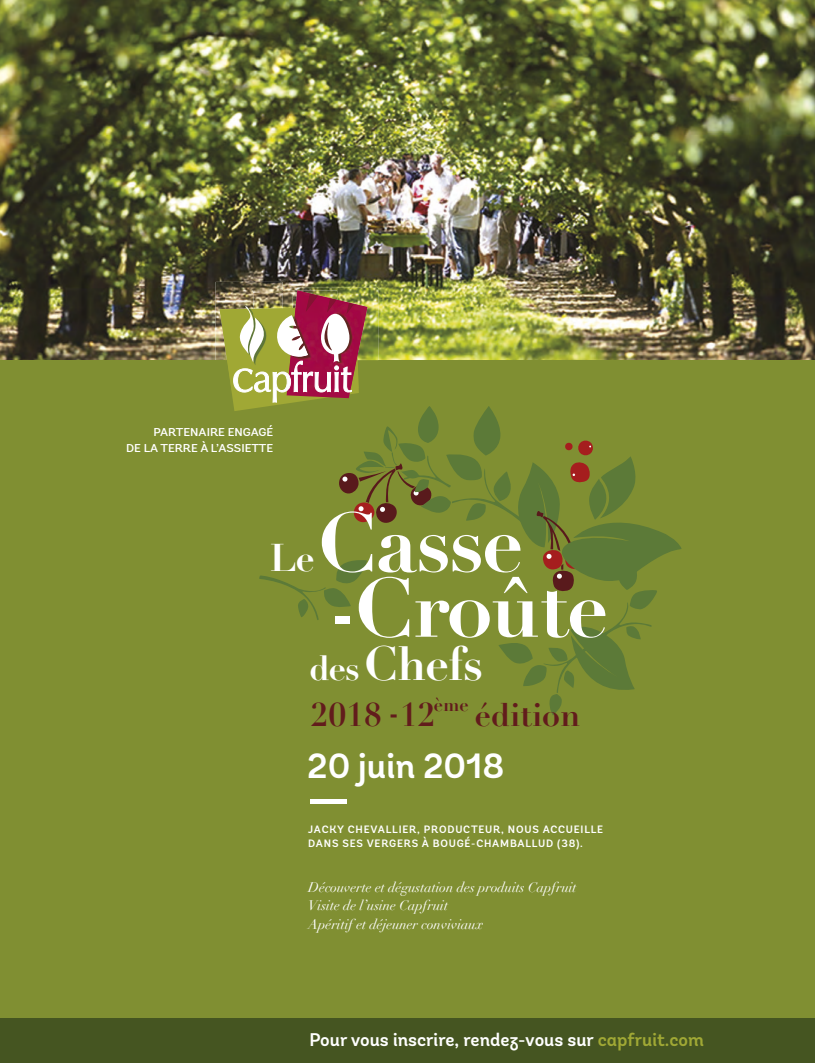
<style>
.page{position:relative;width:815px;height:1063px;background:#fff}
.page>*{position:absolute;margin:0;border:0;box-sizing:border-box;transform-origin:0 0}
.t1{font:700 82.38px/65.2px "Didot";letter-spacing:-.025em;color:#fff}
.t2{font:700 47px "Didot";letter-spacing:-.025em;color:#fff}
.t3{font:600 35px "Andes";color:#fff}
.t4{font:700 32.12px "Didot";color:#621c1c}
.t5{font:600 18.25px "Andes";color:#fff}
.t6{font:italic 13.62px/18.2px "Didot";color:#fff}
.t7{font:500 11.38px/16.1px "Andes";color:#fff;text-align:right;scale:1.07 1}
.t8{font:600 10.62px/14.1px "Andes";letter-spacing:.075em;color:#fff}
.s1{font-size:37.75px}
.s2{font-size:75.5px}
.s3{font-size:34.38px}
.s4{color:#a0a835}
</style>
<div class="page">
<img style="left:0;top:0;width:815px;height:360px">
<div style="left:0;top:360px;width:815px;height:694px;background:#808f32"></div>
<div style="left:310px;top:799px;width:36px;height:5px;background:#fff"></div>
<div style="left:0;top:1018px;width:815px;height:45px;background:#455521"></div>
<img style="left:216px;top:282px;width:66px;height:78px">
<img style="left:297px;top:288px;width:81px;height:2px">
<svg style="left:220px;top:290px;width:462px;height:425px"></svg>
<p class="t7" style="left:126px;top:424px;width:139px">PARTENAIRE ENGAGÉ<br>DE LA TERRE À L’ASSIETTE</p>
<h1 class="t1" style="left:329px;top:511px;width:281px;text-indent:-59px"><span class="s1">Le</span>Casse <span class="s2">-</span>Croûte</h1>
<h2 class="t2" style="left:309px;top:634px;width:175px"><span class="s3">des</span>Chefs</h2>
<h3 class="t4" style="left:311px;top:694px;width:271px">2018 -12<sup>ème</sup> édition</h3>
<h3 class="t3" style="left:307px;top:745px;width:199px">20 juin 2018</h3>
<p class="t8" style="left:308px;top:822px;width:296px">JACKY CHEVALLIER, PRODUCTEUR, NOUS ACCUEILLE<br>DANS SES VERGERS À BOUGÉ-CHAMBALLUD (38).</p>
<p class="t6" style="left:308px;top:878px;width:270px">Découverte et dégustation des produits Capfruit<br>Visite de l’usine Capfruit<br>Apéritif et déjeuner conviviaux</p>
<h3 class="t5" style="left:309px;top:1028px;width:396px">Pour vous inscrire, rendez-vous sur <span class="s4">capfruit.com</span></h3>
</div>
